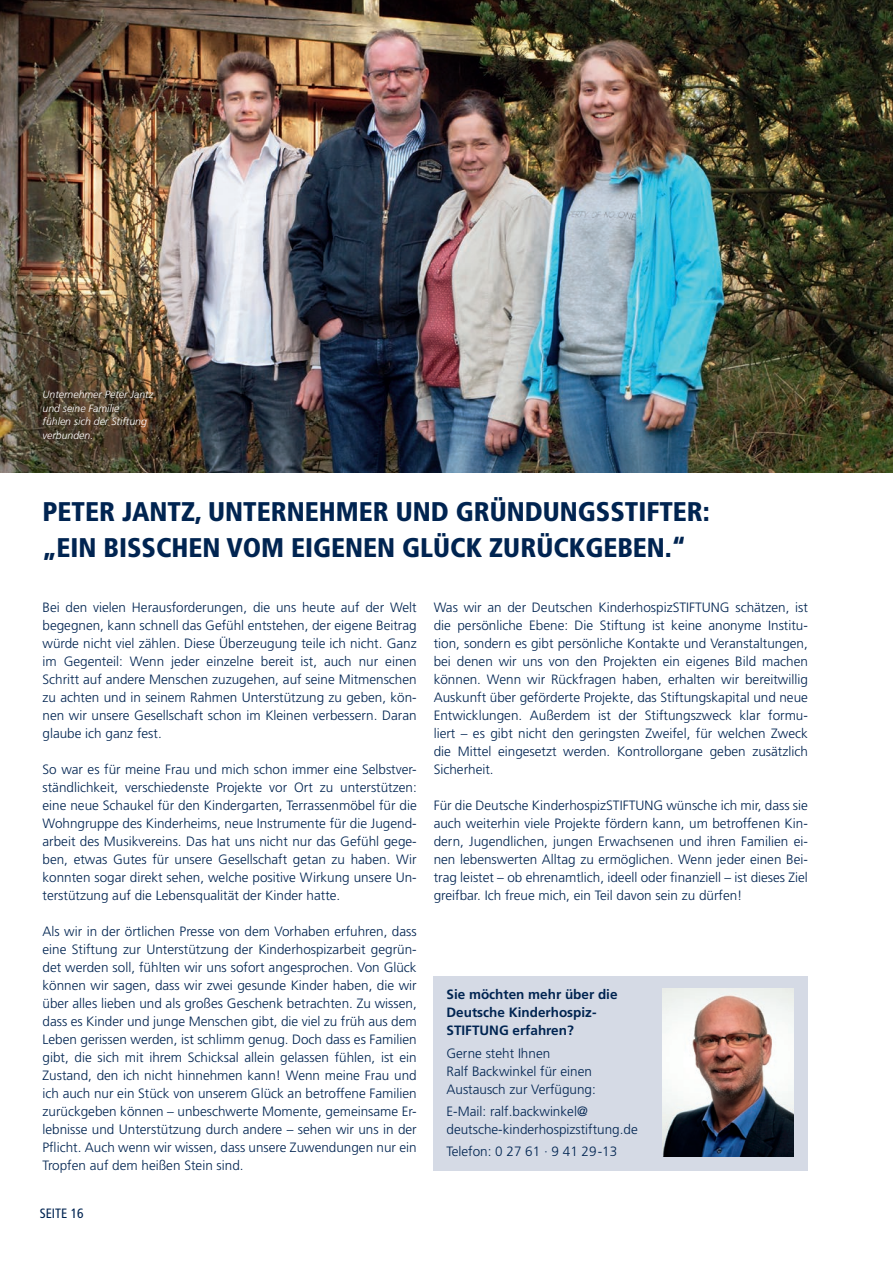
<style>
.page{position:relative;width:893px;height:1263px;background:#fff}
.page>*{position:absolute;margin:0;border:0;box-sizing:border-box;transform-origin:0 0}
.t1{font:900 condensed 27px/36px "Frutiger";color:#002451}
.t2{font:300 13.5px/18px "Frutiger LT Std";color:#002451;text-align:justify}
.t3{font:700 13.5px/18px "Frutiger";color:#002451}
.t4{font:condensed 13.5px "Frutiger";color:#002451}
.t5{font:italic 300 10.5px/13.5px "Frutiger";color:#fff}
</style>
<div class="page">
<img style="left:0;top:0;width:893px;height:472px">
<div style="left:434px;top:976px;width:374px;height:194px;background:#d5dae5"></div>
<img style="left:662px;top:989px;width:131px;height:168px">
<p class="t5" style="left:43px;top:388px;width:112px">Unternehmer Peter Jantz und seine Familie<br>fühlen sich der Stiftung verbunden.</p>
<h1 class="t1" style="left:43px;top:493px;width:669px">PETER JANTZ, UNTERNEHMER UND GRÜNDUNGSSTIFTER: „EIN BISSCHEN VOM EIGENEN GLÜCK ZURÜCKGEBEN.“</h1>
<p class="t2" style="left:43px;top:598px;width:376px">Bei den vielen Herausforderungen, die uns heute auf der Welt begegnen, kann schnell das Gefühl entstehen, der eigene Beitrag würde nicht viel zählen. Diese Überzeugung teile ich nicht. Ganz im Gegenteil: Wenn jeder einzelne bereit ist, auch nur einen Schritt auf andere Menschen zuzugehen, auf seine Mitmenschen zu achten und in seinem Rahmen Unterstützung zu geben, kön&shy;nen wir unsere Gesellschaft schon im Kleinen verbessern. Daran glaube ich ganz fest.</p>
<p class="t2" style="left:43px;top:760px;width:376px">So war es für meine Frau und mich schon immer eine Selbstver&shy;ständlichkeit, verschiedenste Projekte vor Ort zu unterstützen: eine neue Schaukel für den Kindergarten, Terrassenmöbel für die Wohngruppe des Kinderheims, neue Instrumente für die Jugend&shy;arbeit des Musikvereins. Das hat uns nicht nur das Gefühl gege&shy;ben, etwas Gutes für unsere Gesellschaft getan zu haben. Wir konnten sogar direkt sehen, welche positive Wirkung unsere Un&shy;terstützung auf die Lebensqualität der Kinder hatte.</p>
<p class="t2" style="left:43px;top:922px;width:376px">Als wir in der örtlichen Presse von dem Vorhaben erfuhren, dass eine Stiftung zur Unterstützung der Kinderhospizarbeit gegrün&shy;det werden soll, fühlten wir uns sofort angesprochen. Von Glück können wir sagen, dass wir zwei gesunde Kinder haben, die wir über alles lieben und als großes Geschenk betrachten. Zu wissen, dass es Kinder und junge Menschen gibt, die viel zu früh aus dem Leben gerissen werden, ist schlimm genug. Doch dass es Familien gibt, die sich mit ihrem Schicksal allein gelassen fühlen, ist ein Zustand, den ich nicht hinnehmen kann! Wenn meine Frau und ich auch nur ein Stück von unserem Glück an betroffene Familien zurückgeben können – unbeschwerte Momente, gemeinsame Er&shy;lebnisse und Unterstützung durch andere – sehen wir uns in der Pflicht. Auch wenn wir wissen, dass unsere Zuwendungen nur ein Tropfen auf dem heißen Stein sind.</p>
<p class="t4" style="left:40px;top:1205px;width:45px">SEITE 16</p>
<p class="t2" style="left:434px;top:598px;width:376px">Was wir an der Deutschen KinderhospizSTIFTUNG schätzen, ist die persönliche Ebene: Die Stiftung ist keine anonyme Institu&shy;tion, sondern es gibt persönliche Kontakte und Veranstaltungen, bei denen wir uns von den Projekten ein eigenes Bild machen können. Wenn wir Rückfragen haben, erhalten wir bereitwillig Auskunft über geförderte Projekte, das Stiftungskapital und neue Entwicklungen. Außerdem ist der Stiftungszweck klar formu&shy;liert – es gibt nicht den geringsten Zweifel, für welchen Zweck die Mittel eingesetzt werden. Kontrollorgane geben zusätzlich Sicherheit.</p>
<p class="t2" style="left:434px;top:796px;width:376px">Für die Deutsche KinderhospizSTIFTUNG wünsche ich mir, dass sie auch weiterhin viele Projekte fördern kann, um betroffenen Kin&shy;dern, Jugendlichen, jungen Erwachsenen und ihren Familien ei&shy;nen lebenswerten Alltag zu ermöglichen. Wenn jeder einen Bei&shy;trag leistet – ob ehrenamtlich, ideell oder finanziell – ist dieses Ziel greifbar. Ich freue mich, ein Teil davon sein zu dürfen!</p>
<p class="t3" style="left:446px;top:985px;width:173px">Sie möchten mehr über die<br>Deutsche Kinderhospiz-<br>STIFTUNG erfahren?</p>
<p class="t2" style="left:446px;top:1044px;width:151px;text-align:left">Gerne steht Ihnen<br>Ralf Backwinkel für einen<br>Austausch zur Verfügung:</p>
<p class="t2" style="left:446px;top:1102px;width:193px">E-Mail: ralf.backwinkel@ deutsche-kinderhospizstiftung.de</p>
<p class="t2" style="left:446px;top:1142px;width:172px">Telefon: 0 27 61 · 9 41 29-13</p>
</div>
